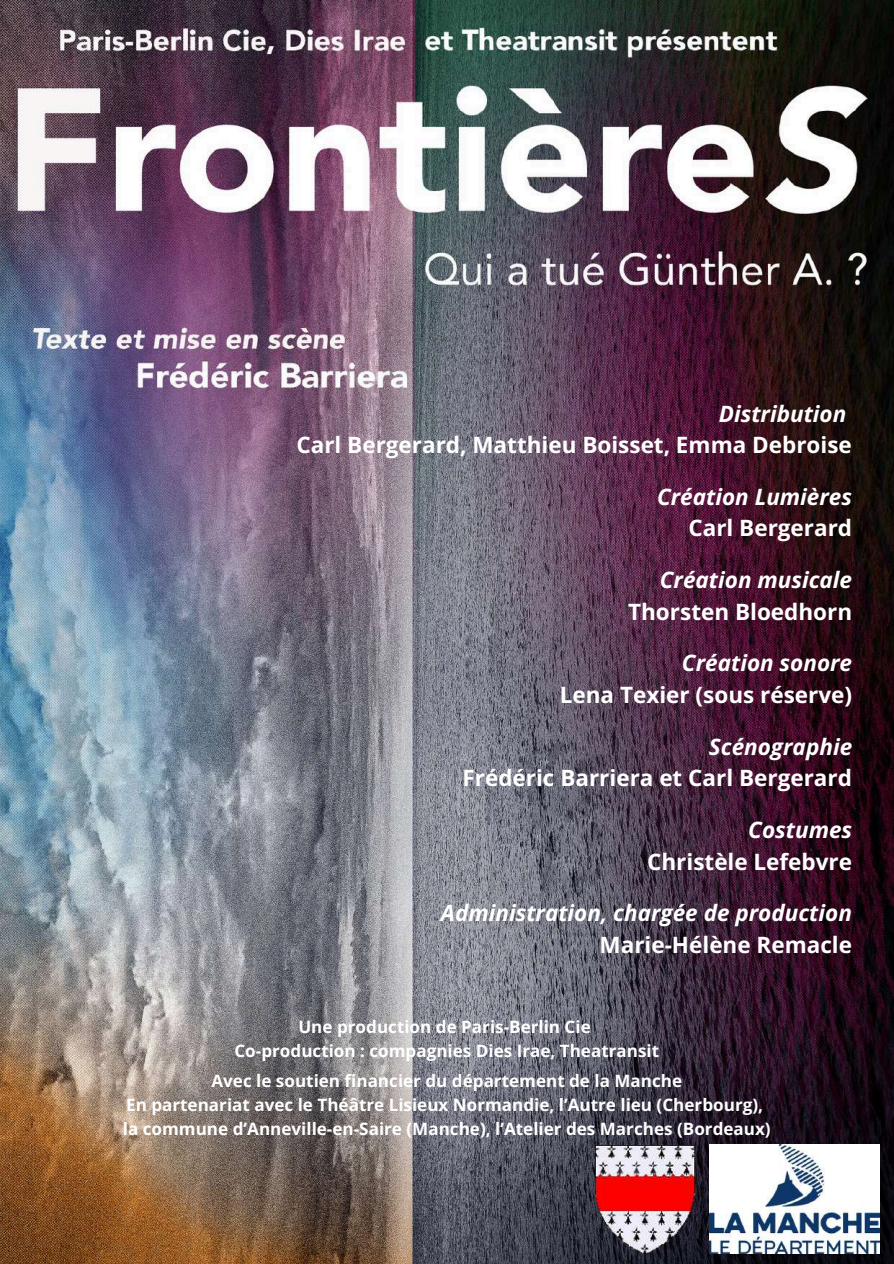
<style>
.page{position:relative;width:894px;height:1264px;background:#fff}
.page>*{position:absolute;margin:0;border:0;box-sizing:border-box;transform-origin:0 0}
.t1{font:700 22.5px "Open Sans";color:#fff}
.t2{font:italic 700 22.5px "Open Sans";color:#fff}
.t3{font:700 17.1px/23.7px "Open Sans";color:#fff;text-align:center}
</style>
<div class="page">
<img style="left:0;top:0;width:893px;height:1263px">
<img style="left:709px;top:1144px;width:170px;height:109px">
<img style="left:595px;top:1145px;width:100px;height:109px">
<h1 class="t2" style="left:718px;top:397px;width:129px">Distribution</h1>
<h1 class="t1" style="left:296px;top:429px;width:557px">Carl Bergerard, Matthieu Boisset, Emma Debroise</h1>
<h1 class="t2" style="left:657px;top:481px;width:196px">Création Lumières</h1>
<h1 class="t1" style="left:688px;top:512px;width:165px">Carl Bergerard</h1>
<h1 class="t2" style="left:659px;top:564px;width:194px">Création musicale</h1>
<h1 class="t1" style="left:628px;top:595px;width:225px">Thorsten Bloedhorn</h1>
<h1 class="t2" style="left:681px;top:647px;width:172px">Création sonore</h1>
<h1 class="t1" style="left:559px;top:679px;width:293px">Lena Texier (sous réserve)</h1>
<h1 class="t2" style="left:708px;top:730px;width:145px">Scénographie</h1>
<h1 class="t1" style="left:462px;top:762px;width:391px">Frédéric Barriera et Carl Bergerard</h1>
<h1 class="t2" style="left:748px;top:814px;width:105px">Costumes</h1>
<h1 class="t1" style="left:647px;top:845px;width:206px">Christèle Lefebvre</h1>
<h1 class="t2" style="left:441px;top:897px;width:412px">Administration, chargée de production</h1>
<h1 class="t1" style="left:599px;top:928px;width:254px">Marie-Hélène Remacle</h1>
<p class="t3" style="left:234px;top:1014px;width:426px">Une production de Paris-Berlin Cie<br>Co-production : compagnies Dies Irae, Theatransit</p>
<p class="t3" style="left:123px;top:1068px;width:649px">Avec le soutien financier du département de la Manche<br>En partenariat avec le Théâtre Lisieux Normandie, l’Autre lieu (Cherbourg), la commune d’Anneville-en-Saire (Manche), l’Atelier des Marches (Bordeaux)</p>
</div>
